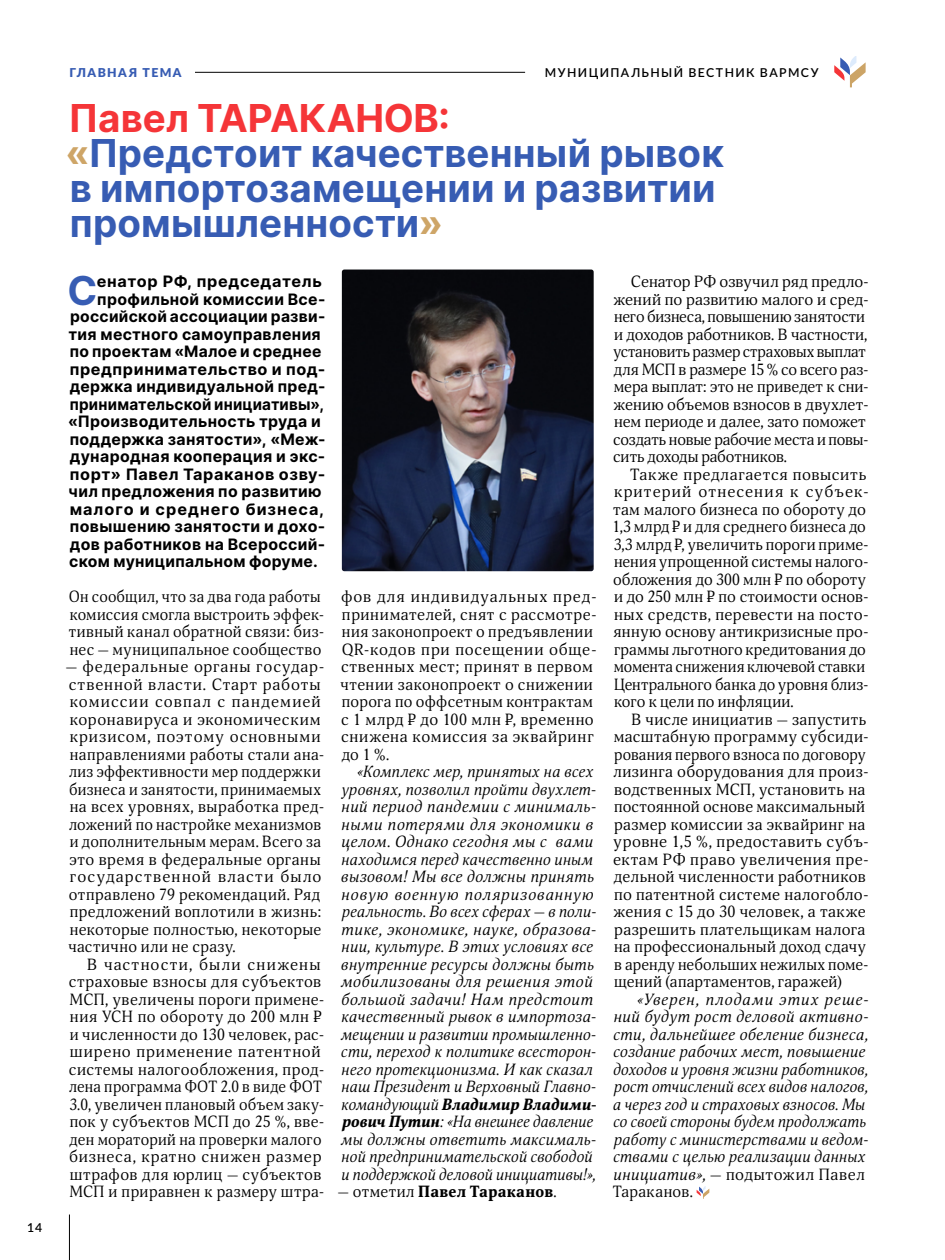
<style>
.page{position:relative;width:945px;height:1260px;background:#fff}
.page>*{position:absolute;margin:0;border:0;box-sizing:border-box;transform-origin:0 0}
.t1{font:700 39.9px "Inter";color:#375cb3}
.t2{font:700 38.5px/35px "Inter";color:#375cb3}
.t3{font:15.75px/17.5px "Orbi";letter-spacing:.02em;color:#000}
.t4{font:italic 15.75px/17.5px "Orbi";letter-spacing:.025em;color:#000}
.t5{font:700 15.75px "Inter";letter-spacing:.02em;color:#000}
.t6{font:15.75px/17.5px "Orbi";letter-spacing:-.005em;color:#000}
.t7{font:700 15.75px "Inter";letter-spacing:.065em;color:#000}
.t8{font:900 15.75px "Orbi";letter-spacing:.015em;color:#000}
.t9{font:700 15.75px "Inter";letter-spacing:.04em;color:#000}
.t10{font:600 12.25px "Lato";letter-spacing:.11em;color:#000}
.t11{font:900 12.25px "Lato";letter-spacing:.12em;color:#375cb3}
.s1{color:#f53538}
.s2{color:#cea567}
.s3{font-weight:900}
.s4{font-weight:400}
.s5{font-style:normal}
</style>
<div class="page">
<hr style="left:69px;top:72px;width:456px;height:1px;background:#000">
<svg style="left:834px;top:56px;width:32px;height:31px"></svg>
<hr style="left:69px;top:1215px;width:1px;height:45px;background:#000">
<div style="left:69px;top:60px;width:126px;height:35px;background:#fff"></div>
<svg style="left:697px;top:1186px;width:12px;height:13px"></svg>
<img style="left:342px;top:270px;width:252px;height:301px">
<p class="t10" style="left:27px;top:1219px;width:17px">14</p>
<p class="t11" style="left:69px;top:63px;width:114px">ГЛАВНАЯ ТЕМА</p>
<p class="t10" style="left:545px;top:64px;width:275px">МУНИЦИПАЛЬНЫЙ ВЕСТНИК ВАРМСУ</p>
<h2 class="t2" style="left:66px;top:99px;width:660px"><span class="s1">Павел ТАРАКАНОВ:<br></span><span class="s2">«</span>Предстоит качественный рывок в импортозамещении и развитии промышленности<span class="s2">»</span></h2>
<h1 class="t1" style="left:68px;top:261px;width:31px">С</h1>
<p class="t9" style="left:97px;top:270px;width:227px">енатор РФ, председатель</p>
<p class="t5" style="left:97px;top:287px;width:230px">профильной комиссии Все-</p>
<p class="t5" style="left:70px;top:305px;width:257px">российской ассоциации разви-</p>
<p class="t5" style="left:69px;top:322px;width:254px">тия местного самоуправления</p>
<p class="t5" style="left:70px;top:340px;width:253px">по проектам «Малое и среднее</p>
<p class="t5" style="left:70px;top:357px;width:257px">предпринимательство и под-</p>
<p class="t5" style="left:70px;top:375px;width:257px">держка индивидуальной пред-</p>
<p class="t5" style="left:70px;top:392px;width:256px">принимательской инициативы»,</p>
<p class="t5" style="left:68px;top:410px;width:254px">«Производительность труда и</p>
<p class="t5" style="left:70px;top:427px;width:257px">поддержка занятости», «Меж-</p>
<p class="t5" style="left:70px;top:445px;width:257px">дународная кооперация и экс-</p>
<p class="t5" style="left:70px;top:462px;width:257px">порт» Павел Тараканов озву-</p>
<p class="t5" style="left:69px;top:480px;width:254px">чил предложения по развитию</p>
<p class="t7" style="left:70px;top:497px;width:256px">малого и среднего бизнеса,</p>
<p class="t5" style="left:70px;top:515px;width:257px">повышению занятости и дохо-</p>
<p class="t5" style="left:70px;top:532px;width:257px">дов работников на Всероссий-</p>
<p class="t5" style="left:69px;top:550px;width:250px">ском муниципальном форуме.</p>
<p class="t3" style="left:69px;top:588px;width:257px">Он сообщил, что за два года работы комиссия смогла выстроить эффек&shy;тивный канал обратной связи: биз&shy;нес — муниципальное сообщество</p>
<p class="t3" style="left:66px;top:658px;width:260px">— федеральные органы государ&shy;ственной власти. Старт работы комиссии совпал с пандемией коронавируса и экономическим кризисом, поэтому основными направлениями работы стали ана&shy;лиз эффективности мер поддержки бизнеса и занятости, принимаемых на всех уровнях, выработка пред&shy;ложений по настройке механизмов и дополнительным мерам. Всего за это время в федеральные органы государственной власти было отправлено 79 рекомендаций. Ряд предложений воплотили в жизнь: некоторые полностью, некоторые частично или не сразу.</p>
<p class="t3" style="left:69px;top:955px;width:257px;text-indent:18px">В частности, были снижены страховые взносы для субъектов<br>МСП, увеличены пороги примене&shy;ния УСН по обороту до 200 млн ₽ и численности до 130 человек, рас&shy;ширено применение патентной системы налогообложения, прод&shy;лена программа ФОТ 2.0 в виде ФОТ<br>3.0, увеличен плановый объем заку&shy;пок у субъектов МСП до 25 %, вве&shy;ден мораторий на проверки малого бизнеса, кратно снижен размер штрафов для юрлиц — субъектов<br>МСП и приравнен к размеру штра-</p>
<p class="t3" style="left:341px;top:588px;width:258px">фов для индивидуальных пред&shy;принимателей, снят с рассмотре&shy;ния законопроект о предъявлении<br>QR-кодов при посещении обще&shy;ственных мест; принят в первом чтении законопроект о снижении порога по оффсетным контрактам с 1 млрд ₽ до 100 млн ₽, временно снижена комиссия за эквайринг до 1 %.</p>
<p class="t4" style="left:341px;top:763px;width:257px;text-indent:16px">«Комплекс мер, принятых на всех уровнях, позволил пройти двухлет&shy;ний период пандемии с минималь&shy;ными потерями для экономики в целом. Однако сегодня мы с вами находимся перед качественно иным вызовом! Мы все должны принять новую военную поляризованную реальность. Во всех сферах — в поли&shy;тике, экономике, науке, образова&shy;нии, культуре. В этих условиях все внутренние ресурсы должны быть мобилизованы для решения этой большой задачи! Нам предстоит качественный рывок в импортоза&shy;мещении и развитии промышленно&shy;сти, переход к политике всесторон&shy;него протекционизма. И как сказал наш Президент и Верховный Главно&shy;командующий <span class="s3">Владимир Владими&shy;рович Путин</span>: «На внешнее давление мы должны ответить максималь&shy;ной предпринимательской свободой и поддержкой деловой инициативы!»,</p>
<p class="t8" style="left:338px;top:1181px;width:220px"><span class="s4">— отметил</span> Павел Тараканов<span class="s4">.</span></p>
<p class="t6" style="left:613px;top:273px;width:257px;text-indent:18px">Сенатор РФ озвучил ряд предло&shy;жений по развитию малого и сред&shy;него бизнеса, повышению занятости и доходов работников. В частности, установить размер страховых выплат для МСП в размере 15 % со всего раз&shy;мера выплат: это не приведет к сни&shy;жению объемов взносов в двухлет&shy;нем периоде и далее, зато поможет создать новые рабочие места и повы&shy;сить доходы работников.</p>
<p class="t3" style="left:613px;top:465px;width:258px;text-indent:18px">Также предлагается повысить критерий отнесения к субъек&shy;там малого бизнеса по обороту до<br>1,3 млрд ₽ и для среднего бизнеса до<br>3,3 млрд ₽, увеличить пороги приме&shy;нения упрощенной системы налого&shy;обложения до 300 млн ₽ по обороту и до 250 млн ₽ по стоимости основ&shy;ных средств, перевести на посто&shy;янную основу антикризисные про&shy;граммы льготного кредитования до момента снижения ключевой ставки<br>Центрального банка до уровня близ&shy;кого к цели по инфляции.</p>
<p class="t3" style="left:613px;top:710px;width:257px;text-indent:18px">В числе инициатив — запустить масштабную программу субсиди&shy;рования первого взноса по договору лизинга оборудования для произ&shy;водственных МСП, установить на постоянной основе максимальный размер комиссии за эквайринг на уровне 1,5 %, предоставить субъ&shy;ектам РФ право увеличения пре&shy;дельной численности работников по патентной системе налогобло&shy;жения с 15 до 30 человек, а также разрешить плательщикам налога на профессиональный доход сдачу в аренду небольших нежилых поме&shy;щений (апартаментов, гаражей)</p>
<p class="t4" style="left:613px;top:990px;width:257px;text-indent:25px">«Уверен, плодами этих реше&shy;ний будут рост деловой активно&shy;сти, дальнейшее обеление бизнеса, создание рабочих мест, повышение доходов и уровня жизни работников, рост отчислений всех видов налогов, а через год и страховых взносов. Мы со своей стороны будем продолжать работу с министерствами и ведом&shy;ствами с целью реализации данных инициатив», <span class="s5">— подытожил Павел<br>Тараканов.</span></p>
</div>
